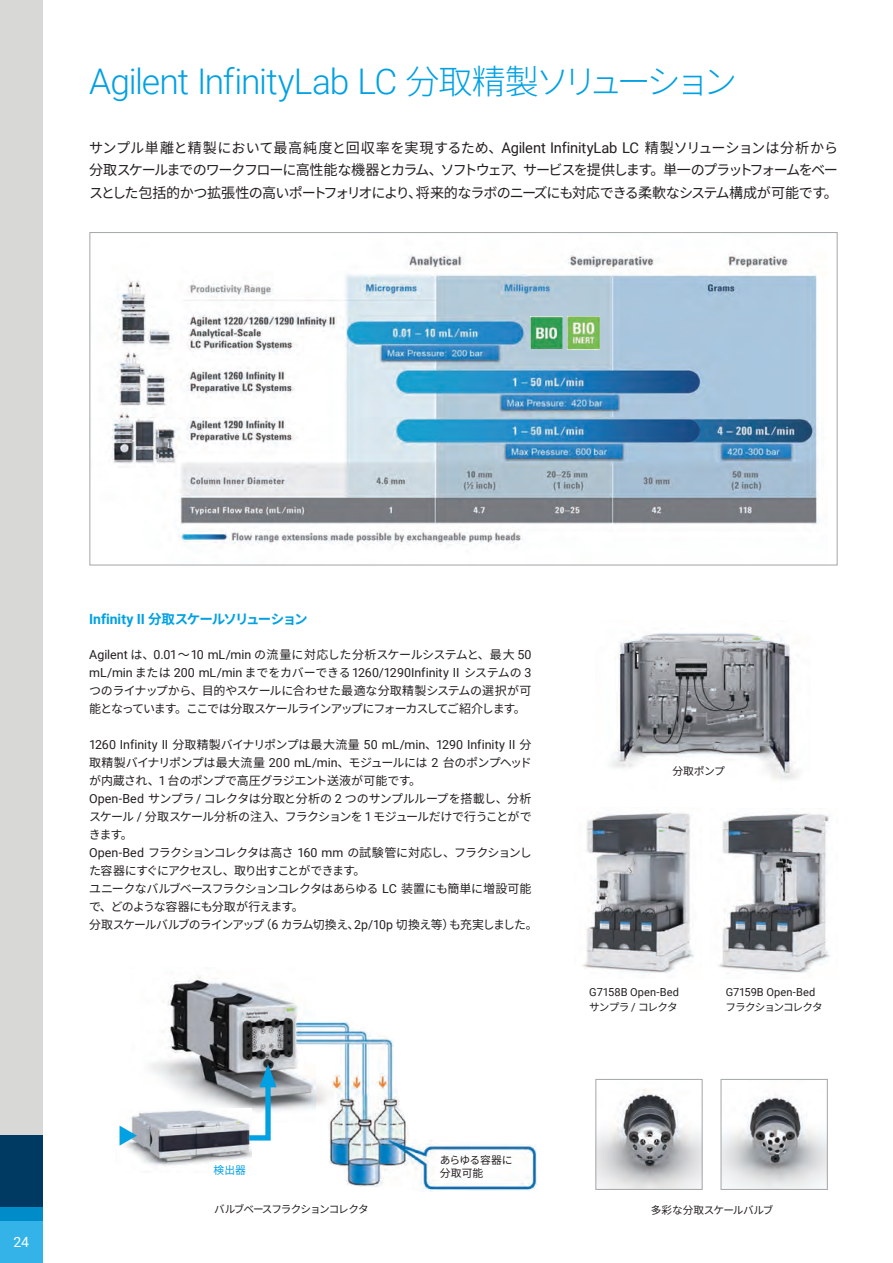
<style>
.page{position:relative;width:893px;height:1263px;background:#fff}
.page>*{position:absolute;margin:0;border:0;box-sizing:border-box;transform-origin:0 0}
.t1{font:300 35.4px "Roboto";letter-spacing:-.03em;color:#00a1e3}
.t2{font:700 21.3px "Noto Sans CJ Kjp";color:#00a1e3}
.t3{font:14.25px/22.5px "Noto Sans CJ Kjp";letter-spacing:-.075em;color:#231f20;text-align:justify}
.t4{font:14.1px "Roboto";color:#fff}
.t5{font:700 13.5px "Noto Sans CJ Kjp";letter-spacing:-.115em;color:#00a1e3}
.t6{font:12.45px "Roboto";letter-spacing:-.005em;color:#231f20}
.t7{font:12px/18px "Noto Sans CJ Kjp";letter-spacing:-.06em;color:#231f20}
.t8{font:12px "Noto Sans CJ Kjp";letter-spacing:-.025em;color:#231f20}
.t9{font:11.1px "Roboto";letter-spacing:.005em;color:#231f20}
.t10{font:10.8px/13.5px "Noto Sans CJ Kjp";letter-spacing:-.01em;color:#231f20}
.t11{font:10.8px "Noto Sans CJ Kjp";color:#00a1e3}
.t12{font:10.65px "Noto Sans CJ Kjp";letter-spacing:-.09em;color:#231f20}
.t13{font:10.65px "Noto Sans CJ Kjp";letter-spacing:-.01em;color:#231f20}
.s1{font-family:"Noto Sans CJ Kjp";font-size:34.05px}
.s2{font-family:"Roboto";font-size:14.85px}
.s3{font-family:"Roboto";font-size:14.1px}
.s4{font-family:"Roboto";font-size:12.45px}
.s5{font-family:"Noto Sans CJ Kjp";font-size:12px}
.s6{font-family:"Roboto";font-size:11.1px}
</style>
<div class="page">
<div style="left:0;top:0;width:43px;height:1135px;background:#d8d9d7"></div>
<img style="left:111px;top:253px;width:709px;height:295px">
<img style="left:718px;top:813px;width:112px;height:160px">
<img style="left:582px;top:812px;width:112px;height:161px">
<img style="left:597px;top:1089px;width:104px;height:99px">
<div style="left:595px;top:1079px;width:108px;height:111px;border:1px solid #a8abac"></div>
<img style="left:722px;top:1097px;width:104px;height:91px">
<div style="left:720px;top:1079px;width:108px;height:111px;border:1px solid #a8abac"></div>
<img style="left:611px;top:633px;width:188px;height:147px">
<img style="left:149px;top:976px;width:149px;height:135px">
<img style="left:124px;top:1109px;width:128px;height:57px">
<img style="left:296px;top:1020px;width:242px;height:172px">
<svg style="left:244px;top:1064px;width:32px;height:79px"></svg>
<img style="left:567px;top:317px;width:32px;height:32px">
<img style="left:530px;top:317px;width:32px;height:32px">
<div style="left:0;top:1135px;width:43px;height:85px;background:#003a63"></div>
<svg style="left:0;top:1208px;width:43px;height:55px;background:#26a9e0"></svg>
<h1 class="t1" style="left:89px;top:56px;width:649px">Agilent InfinityLab LC <span class="s1">分取精製ソリューション</span></h1>
<p class="t3" style="left:89px;top:137px;width:751px">サンプル単離と精製において最高純度と回収率を実現するため、<span class="s2">Agilent InfinityLab LC</span> 精製ソリューションは分析から分取スケールまでのワークフローに高性能な機器とカラム、ソフトウェア、サービスを提供します。単一のプラットフォームをベースとした包括的かつ拡張性の高いポートフォリオにより、将来的なラボのニーズにも対応できる柔軟なシステム構成が可能です。</p>
<p class="t4" style="left:13px;top:1232px;width:17px">24</p>
<p class="t5" style="left:89px;top:612px;width:220px"><span class="s3">Infinity II</span> 分取スケールソリューション</p>
<p class="t8" style="left:89px;top:648px;width:444px"><span class="s4">Agilent</span> は、<span class="s4">0.01</span>～<span class="s4">10 mL/min</span> の流量に対応した分析スケールシステムと、最大 <span class="s4">50</span></p>
<p class="t6" style="left:89px;top:664px;width:444px">mL/min <span class="s5">または</span> 200 mL/min <span class="s5">までをカバーできる</span>1260/1290Infinity II <span class="s5">システムの</span> 3</p>
<p class="t7" style="left:89px;top:682px;width:444px">つのライナップから、目的やスケールに合わせた最適な分取精製システムの選択が可能となっています。ここでは分取スケールラインアップにフォーカスしてご紹介します。</p>
<p class="t6" style="left:89px;top:736px;width:444px">1260 Infinity II <span class="s5">分取精製バイナリポンプは最大流量</span> 50 mL/min<span class="s5">、</span>1290 Infinity II <span class="s5">分</span></p>
<p class="t7" style="left:89px;top:754px;width:450px">取精製バイナリポンプは最大流量 <span class="s4">200 mL/min</span>、モジュールには <span class="s4">2</span> 台のポンプヘッドが内蔵され、<span class="s4">1</span> 台のポンプで高圧グラジエント送液が可能です。<br><span class="s4">Open-Bed</span> サンプラ <span class="s4">/</span> コレクタは分取と分析の <span class="s4">2</span> つのサンプルループを搭載し、分析スケール <span class="s4">/</span> 分取スケール分析の注入、フラクションを <span class="s4">1</span> モジュールだけで行うことができます。<br><span class="s4">Open-Bed</span> フラクションコレクタは高さ <span class="s4">160 mm</span> の試験管に対応し、フラクションした容器にすぐにアクセスし、取り出すことができます。<br>ユニークなバルブベースフラクションコレクタはあらゆる <span class="s4">LC</span> 装置にも簡単に増設可能で、どのような容器にも分取が行えます。<br>分取スケールバルブのラインアップ（<span class="s4">6</span> カラム切換え、<span class="s4">2p/10p</span> 切換え等）も充実しました。</p>
<h2 class="t2" style="left:139px;top:1125px;width:23px;rotate:90deg">▲</h2>
<p class="t11" style="left:214px;top:1164px;width:34px">検出器</p>
<p class="t10" style="left:440px;top:1153px;width:74px">あらゆる容器に分取可能</p>
<p class="t10" style="left:672px;top:764px;width:54px">分取ポンプ</p>
<p class="t9" style="left:589px;top:984px;width:91px">G7158B Open-Bed</p>
<p class="t12" style="left:589px;top:1001px;width:90px">サンプラ <span class="s6">/</span> コレクタ</p>
<p class="t9" style="left:726px;top:984px;width:91px">G7159B Open-Bed</p>
<p class="t12" style="left:726px;top:1001px;width:99px">フラクションコレクタ</p>
<p class="t12" style="left:214px;top:1203px;width:156px">バルブベースフラクションコレクタ</p>
<p class="t13" style="left:651px;top:1203px;width:124px">多彩な分取スケールバルブ</p>
</div>
